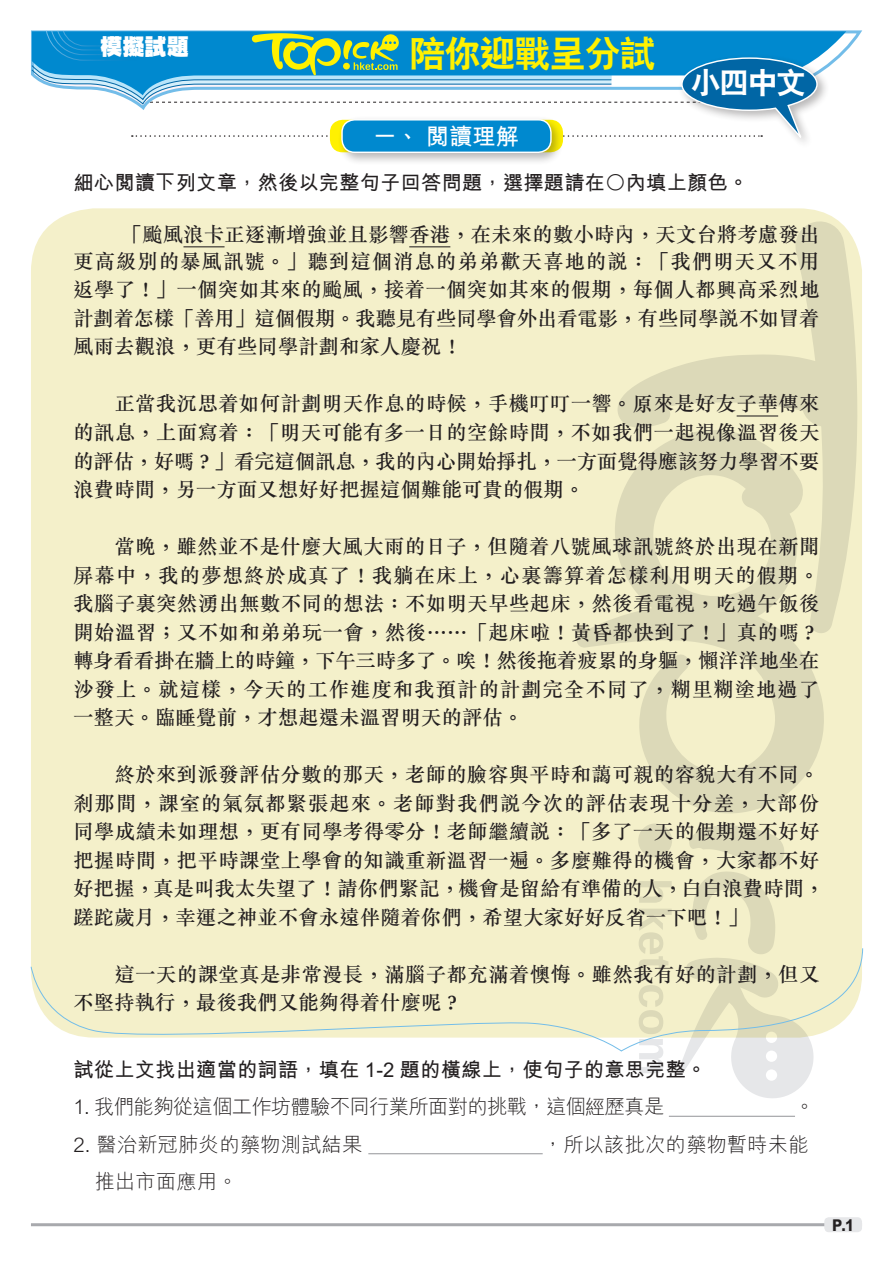
<style>
.page{position:relative;width:893px;height:1263px;background:#fff}
.page>*{position:absolute;margin:0;border:0;box-sizing:border-box;transform-origin:0 0}
.小題eq{font:36px "C Hei 2 Xbold HKSCS";letter-spacing:-.025em;color:#fff101}
.內文{font:30px "C Hei 2 Xbold HKSCS";color:#fff}
.增值題et{font:23.25px "M Hei Bold HKSCS";color:#fff}
.小題{font:22.2px "C Hei Ultra Bold HKSCS";color:#fff}
.Ex_Text01{font:20.25px/28.5px "M Sung Medium HKSCS";letter-spacing:.025em;color:#231f20;text-align:justify}
.Ex_Questions{font:20.25px "M Hei Bold HKSCS";letter-spacing:.01em;color:#231f20}
.Ex_Text01-2{font:20.25px "M Hei Light HKSCS";letter-spacing:.01em;color:#231f20}
.Ex_Text01-3{font:20.25px "M Hei Light HKSCS";letter-spacing:-.03em;color:#231f20}
.t1{font:16.2px "M Hei Xbold HKSCS";color:#231f20;scale:.9 1}
.s1{font-family:"M Hei Medium HKSCS"}
</style>
<div class="page">
<svg style="left:639px;top:1051px;width:24px;height:22px"></svg>
<svg style="left:679px;top:1051px;width:135px;height:47px"></svg>
<svg style="left:818px;top:31px;width:28px;height:36px"></svg>
<div style="left:678px;top:53px;width:151px;height:97px;background:#231f20;opacity:.32"></div>
<hr style="left:31px;top:1223px;width:831px;height:3px;background:#a8a9ad">
<div style="left:824px;top:1217px;width:38px;height:15px;background:#e6e7e9;border-radius:4px"></div>
<div style="left:31px;top:208px;width:831px;height:829px;background:#f4f0ca;border-radius:64px"></div>
<hr style="left:183px;top:246px;width:42px;height:1px;background:#231f20">
<hr style="left:409px;top:246px;width:41px;height:1px;background:#231f20">
<hr style="left:737px;top:415px;width:41px;height:1px;background:#231f20">
<hr style="left:669px;top:1116px;width:126px;height:1px;background:#939598">
<hr style="left:368px;top:1153px;width:175px;height:1px;background:#939598">
<svg style="left:31px;top:30px;width:787px;height:115px"></svg>
<div style="left:330px;top:120px;width:233px;height:32px;background:#fff101;border-radius:13px"></div>
<div style="left:337px;top:115px;width:227px;height:50px;background:#231f20;opacity:.32"></div>
<div style="left:342px;top:120px;width:209px;height:32px;background:#0089cf;border-radius:13px"></div>
<div style="left:341px;top:119px;width:211px;height:34px;border:1px solid #fff;border-radius:13px"></div>
<svg style="left:31px;top:948px;width:832px;height:103px"></svg>
<p class="小題" style="left:100px;top:32px;width:90px">模擬試題</p>
<p class="小題eq" style="left:409px;top:30px;width:248px">陪你迎戰呈分試</p>
<p class="增值題et" style="left:373px;top:119px;width:147px">一、 閱讀理解</p>
<p class="內文" style="left:691px;top:63px;width:117px">小四中文</p>
<p class="Ex_Questions" style="left:73px;top:168px;width:676px">細心閱讀下列文章，然後以完整句子回答問題，選擇題請在<span class="s1">○</span>內填上顏色。</p>
<p class="Ex_Text01" style="left:73px;top:221px;width:748px;line-height:26.7px;text-align:right">「颱風浪卡正逐漸增強並且影響香港，在未來的數小時內，天文台將考慮發出<br>更高級別的暴風訊號。」聽到這個消息的弟弟歡天喜地的說：「我們明天又不用</p>
<p class="Ex_Text01" style="left:73px;top:275px;width:748px">返學了！」一個突如其來的颱風，接着一個突如其來的假期，每個人都興高采烈地計劃着怎樣「善用」這個假期。我聽見有些同學會外出看電影，有些同學說不如冒着風雨去觀浪，更有些同學計劃和家人慶祝！</p>
<p class="Ex_Text01" style="left:73px;top:389px;width:748px;text-indent:41px">正當我沉思着如何計劃明天作息的時候，手機叮叮一響。原來是好友子華傳來的訊息，上面寫着：「明天可能有多一日的空餘時間，不如我們一起視像溫習後天的評估，好嗎？」看完這個訊息，我的內心開始掙扎，一方面覺得應該努力學習不要浪費時間，另一方面又想好好把握這個難能可貴的假期。</p>
<p class="Ex_Text01" style="left:73px;top:531px;width:747px;text-indent:41px">當晚，雖然並不是什麼大風大雨的日子，但隨着八號風球訊號終於出現在新聞屏幕中，我的夢想終於成真了！我躺在床上，心裏籌算着怎樣利用明天的假期。我腦子裏突然湧出無數不同的想法：不如明天早些起床，然後看電視，吃過午飯後開始溫習；又不如和弟弟玩一會，然後……「起床啦！黃昏都快到了！」真的嗎？轉身看看掛在牆上的時鐘，下午三時多了。唉！然後拖着疲累的身軀，懶洋洋地坐在沙發上。就這樣，今天的工作進度和我預計的計劃完全不同了，糊里糊塗地過了一整天。臨睡覺前，才想起還未溫習明天的評估。</p>
<p class="Ex_Text01" style="left:73px;top:759px;width:753px;text-align:left;text-indent:41px">終於來到派發評估分數的那天，老師的臉容與平時和藹可親的容貌大有不同。剎那間，課室的氣氛都緊張起來。老師對我們說今次的評估表現十分差，大部份同學成績未如理想，更有同學考得零分！老師繼續說：「多了一天的假期還不好好把握時間，把平時課堂上學會的知識重新溫習一遍。多麼難得的機會，大家都不好好把握，真是叫我太失望了！請你們緊記，機會是留給有準備的人，白白浪費時間，蹉跎歲月，幸運之神並不會永遠伴隨着你們，希望大家好好反省一下吧！」</p>
<p class="Ex_Text01" style="left:73px;top:959px;width:748px;text-indent:41px">這一天的課堂真是非常漫長，滿腦子都充滿着懊悔。雖然我有好的計劃，但又不堅持執行，最後我們又能夠得着什麼呢？</p>
<p class="Ex_Questions" style="left:73px;top:1055px;width:634px">試從上文找出適當的詞語，填在 1-2 題的橫線上，使句子的意思完整。</p>
<p class="Ex_Text01-3" style="left:73px;top:1093px;width:592px">1. 我們能夠從這個工作坊體驗不同行業所面對的挑戰，這個經歷真是</p>
<p class="Ex_Text01-2" style="left:794px;top:1093px;width:22px">。</p>
<p class="Ex_Text01-2" style="left:73px;top:1130px;width:290px">2. 醫治新冠肺炎的藥物測試結果</p>
<p class="Ex_Text01-2" style="left:543px;top:1130px;width:267px">，所以該批次的藥物暫時未能</p>
<p class="Ex_Text01-2" style="left:95px;top:1168px;width:144px">推出市面應用。</p>
<p class="t1" style="left:832px;top:1214px;width:26px">P.1</p>
</div>
